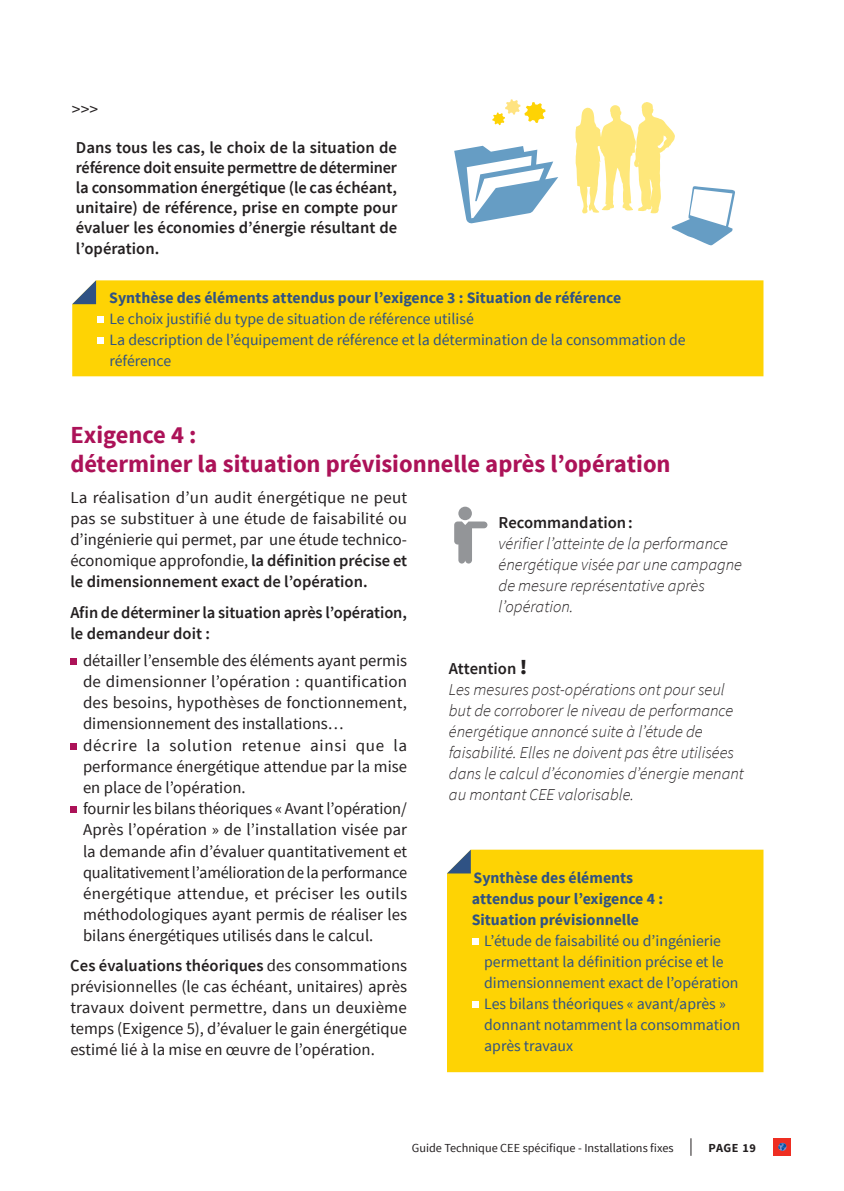
<style>
.page{position:relative;width:844px;height:1191px;background:#fff}
.page>*{position:absolute;margin:0;border:0;box-sizing:border-box;transform-origin:0 0}
.t1{font:700 24.5px/29.4px "Source Sans Pro";color:#ac1258}
.t2{font:17.5px "Source Sans Pro";color:#231f20}
.t3{font:16.62px/21.2px "Source Sans Pro";color:#231f20;text-align:justify}
.t4{font:italic 300 16.62px/21px "Source Sans Pro";color:#231f20}
.t5{font:600 16.62px/20.1px "Source Sans Pro";color:#231f20}
.t6{font:15.75px/21px "Source Sans Pro";color:#2f5284}
.t7{font:700 15.75px/21px "Source Sans Pro";color:#2f5284}
.t8{font:12.25px "Source Sans Pro";color:#231f20}
.t9{font:700 12.25px "Source Sans Pro";letter-spacing:.045em;color:#231f20}
.s1{font-weight:600}
.s2{font-weight:600;font-style:normal}
.s3{font-weight:900;font-style:normal;font-size:21px}
</style>
<div class="page">
<svg style="left:690px;top:1138px;width:1px;height:17px"></svg>
<div style="left:773px;top:1138px;width:18px;height:17px;background:#ee2e22"></div>
<svg style="left:778px;top:1142px;width:8px;height:9px"></svg>
<div style="left:70px;top:658px;width:7px;height:6px;background:#ac1258"></div>
<div style="left:70px;top:742px;width:7px;height:7px;background:#ac1258"></div>
<div style="left:70px;top:806px;width:7px;height:7px;background:#ac1258"></div>
<div style="left:72px;top:280px;width:691px;height:96px;background:#fed304"></div>
<svg style="left:97px;top:316px;width:6px;height:6px"></svg>
<svg style="left:97px;top:337px;width:6px;height:6px"></svg>
<svg style="left:72px;top:280px;width:24px;height:24px"></svg>
<div style="left:447px;top:849px;width:316px;height:223px;background:#fed304"></div>
<div style="left:471px;top:938px;width:7px;height:6px;background:#fff"></div>
<div style="left:471px;top:1001px;width:7px;height:6px;background:#fff"></div>
<svg style="left:447px;top:849px;width:23px;height:24px"></svg>
<div style="left:458px;top:506px;width:14px;height:14px;background:#939598;border-radius:50%"></div>
<svg style="left:454px;top:521px;width:33px;height:42px"></svg>
<svg style="left:454px;top:146px;width:104px;height:78px"></svg>
<svg style="left:492px;top:99px;width:53px;height:26px"></svg>
<svg style="left:575px;top:102px;width:160px;height:144px"></svg>
<p class="t2" style="left:72px;top:98px;width:28px">&gt;&gt;&gt;</p>
<p class="t5" style="left:76px;top:138px;width:323px;text-align:justify">Dans tous les cas, le choix de la situation de référence doit ensuite permettre de déterminer la consommation énergétique (le cas échéant, unitaire) de référence, prise en compte pour évaluer les économies d’énergie résultant de l’opération.</p>
<p class="t7" style="left:109px;top:287px;width:513px">Synthèse des éléments attendus pour l’exigence 3 : Situation de référence</p>
<p class="t6" style="left:109px;top:308px;width:577px">Le choix justifié du type de situation de référence utilisé<br>La description de l’équipement de référence et la détermination de la consommation de référence</p>
<h1 class="t1" style="left:70px;top:420px;width:601px">Exigence 4 :<br>déterminer la situation prévisionnelle après l’opération</h1>
<p class="t3" style="left:70px;top:487px;width:338px">La réalisation d’un audit énergétique ne peut pas se substituer à une étude de faisabilité ou d’ingénierie qui permet, par une étude technico&shy;économique approfondie, <span class="s1">la définition précise et le dimensionnement exact de l’opération.</span></p>
<p class="t5" style="left:70px;top:602px;width:338px;line-height:21px">Afin de déterminer la situation après l’opération, le demandeur doit :</p>
<p class="t3" style="left:83px;top:650px;width:325px;text-align:left">détailler l’ensemble des éléments ayant permis de dimensionner l’opération : quantification des besoins, hypothèses de fonctionnement, dimensionnement des installations…<br>décrire la solution retenue ainsi que la performance énergétique attendue par la mise en place de l’opération.<br>fournir les bilans théoriques « Avant l’opération/ Après l’opération » de l’installation visée par la demande afin d’évaluer quantitativement et qualitativement l’amélioration de la performance énergétique attendue, et préciser les outils méthodologiques ayant permis de réaliser les bilans énergétiques utilisés dans le calcul.</p>
<p class="t3" style="left:70px;top:955px;width:338px"><span class="s1">Ces évaluations théoriques</span> des consommations prévisionnelles (le cas échéant, unitaires) après travaux doivent permettre, dans un deuxième temps (Exigence 5), d’évaluer le gain énergétique estimé lié à la mise en œuvre de l’opération.</p>
<p class="t5" style="left:498px;top:513px;width:136px">Recommandation:</p>
<p class="t4" style="left:498px;top:533px;width:245px">vérifier l’atteinte de la performance énergétique visée par une campagne de mesure représentative après l’opération.</p>
<p class="t4" style="left:449px;top:658px;width:296px"><span class="s2">Attention</span> <span class="s3">!<br></span>Les mesures post-opérations ont pour seul but de corroborer le niveau de performance énergétique annoncé suite à l’étude de faisabilité. Elles ne doivent pas être utilisées dans le calcul d’économies d’énergie menant au montant CEE valorisable.</p>
<p class="t7" style="left:471px;top:867px;width:193px">Synthèse des éléments attendus pour l’exigence 4 :<br>Situation prévisionnelle</p>
<p class="t6" style="left:484px;top:930px;width:257px">L’étude de faisabilité ou d’ingénierie permettant la définition précise et le dimensionnement exact de l’opération Les bilans théoriques « avant/après » donnant notamment la consommation après travaux</p>
<p class="t8" style="left:412px;top:1140px;width:263px">Guide Technique CEE spécifique - Installations fixes</p>
<p class="t9" style="left:708px;top:1139px;width:49px">PAGE 19</p>
</div>
